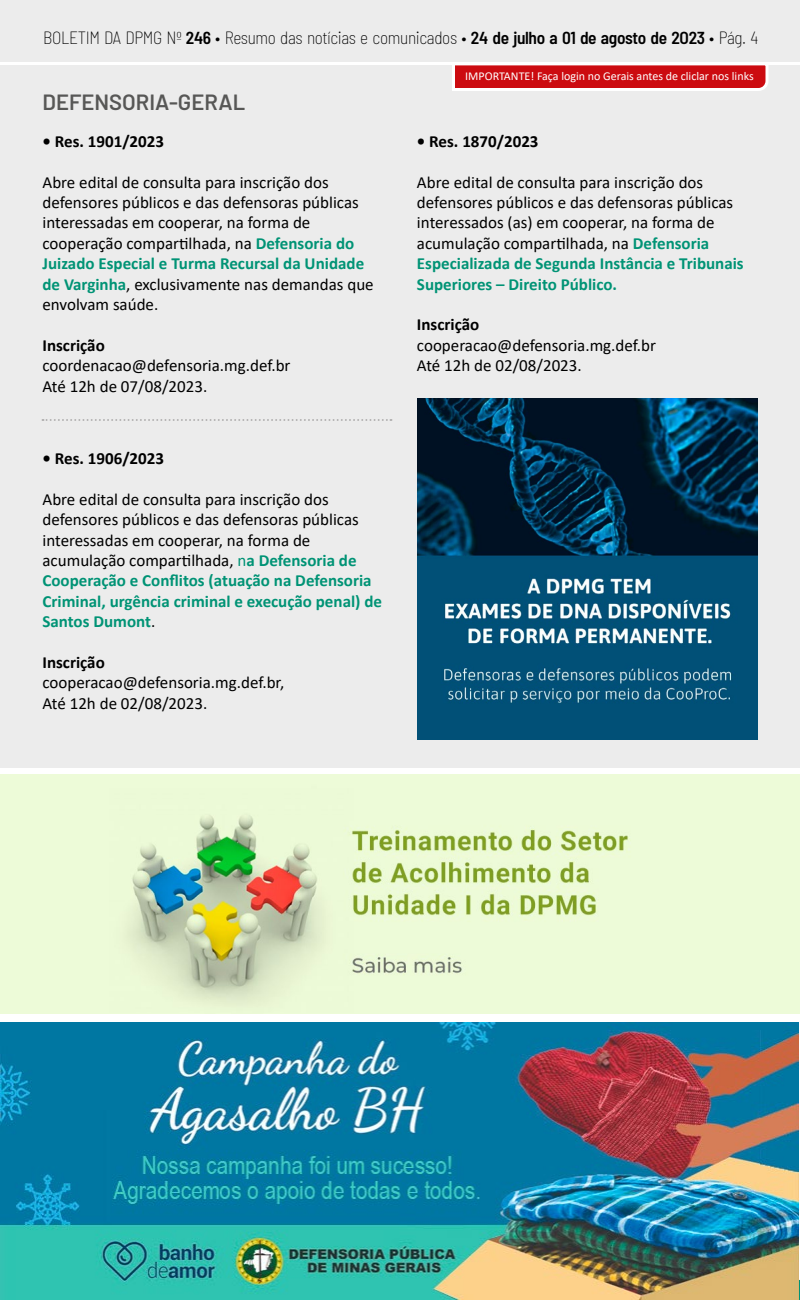
<style>
.page{position:relative;width:800px;height:1300px;background:#fff}
.page>*{position:absolute;margin:0;border:0;box-sizing:border-box;transform-origin:0 0}
.t1{font:600 22px "Barlow";color:#575756}
.t2{font:200 semi-condensed 17.3px "Barlow";letter-spacing:-.02em;color:#000}
.t3{font:17px/20.4px "Calibri";color:#000}
.t4{font:700 17px "Calibri";color:#000}
.t5{font:12px "Calibri";color:#fff}
.s1{font-weight:600}
.s2{font-weight:700;color:#009375}
.s3{color:#009375}
</style>
<div class="page">
<div style="left:0;top:0;width:800px;height:768px;background:#ececec"></div>
<hr style="left:0;top:62px;width:800px;height:3px;background:#fff">
<img style="left:0;top:1022px;width:799px;height:278px">
<svg style="left:452px;top:65px;width:316px;height:26px;background:#d32f33"></svg>
<svg style="left:43px;top:419px;width:348px;height:2px"></svg>
<img style="left:417px;top:399px;width:341px;height:340px">
<div style="left:0;top:774px;width:800px;height:240px;background:#edfbd8"></div>
<img style="left:127px;top:815px;width:502px;height:190px">
<p class="t2" style="left:43px;top:26px;width:717px">BOLETIM DA DPMG Nº <span class="s1">246</span> • Resumo das notícias e comunicados • <span class="s1">24 de julho a 01 de agosto de 2O23</span> • Pág. 4</p>
<p class="t1" style="left:43px;top:86px;width:204px">DEFENSORIA-GERAL</p>
<p class="t4" style="left:43px;top:129px;width:123px">• Res. 1901/2023</p>
<p class="t3" style="left:43px;top:171px;width:333px">Abre edital de consulta para inscrição dos defensores públicos e das defensoras públicas interessadas em cooperar, na forma de cooperação compartilhada, na <span class="s2">Defensoria do Juizado Especial e Turma Recursal da Unidade de Varginha</span>, exclusivamente nas demandas que envolvam saúde.</p>
<p class="t4" style="left:43px;top:333px;width:64px">Inscrição</p>
<p class="t3" style="left:43px;top:355px;width:250px">coordenacao@defensoria.mg.def.br<br>Até 12h de 07/08/2023.</p>
<p class="t4" style="left:43px;top:446px;width:123px">• Res. 1906/2023</p>
<p class="t3" style="left:43px;top:489px;width:341px">Abre edital de consulta para inscrição dos defensores públicos e das defensoras públicas interessadas em cooperar, na forma de acumulação compartilhada, <span class="s3">n</span><span class="s2">a Defensoria de Cooperação e Conflitos (atuação na Defensoria Criminal, urgência criminal e execução penal) de Santos Dumont</span>.</p>
<p class="t4" style="left:43px;top:650px;width:64px">Inscrição</p>
<p class="t3" style="left:43px;top:672px;width:243px">cooperacao@defensoria.mg.def.br,<br>Até 12h de 02/08/2023.</p>
<p class="t5" style="left:465px;top:68px;width:290px">IMPORTANTE! Faça login no Gerais antes de cliclar nos links</p>
<p class="t4" style="left:417px;top:129px;width:123px">• Res. 1870/2023</p>
<p class="t3" style="left:417px;top:171px;width:328px">Abre edital de consulta para inscrição dos defensores públicos e das defensoras públicas interessados (as) em cooperar, na forma de acumulação compartilhada, na <span class="s2">Defensoria Especializada de Segunda Instância e Tribunais Superiores – Direito Público.</span></p>
<p class="t4" style="left:417px;top:313px;width:64px">Inscrição</p>
<p class="t3" style="left:417px;top:334px;width:241px">cooperacao@defensoria.mg.def.br<br>Até 12h de 02/08/2023.</p>
</div>
